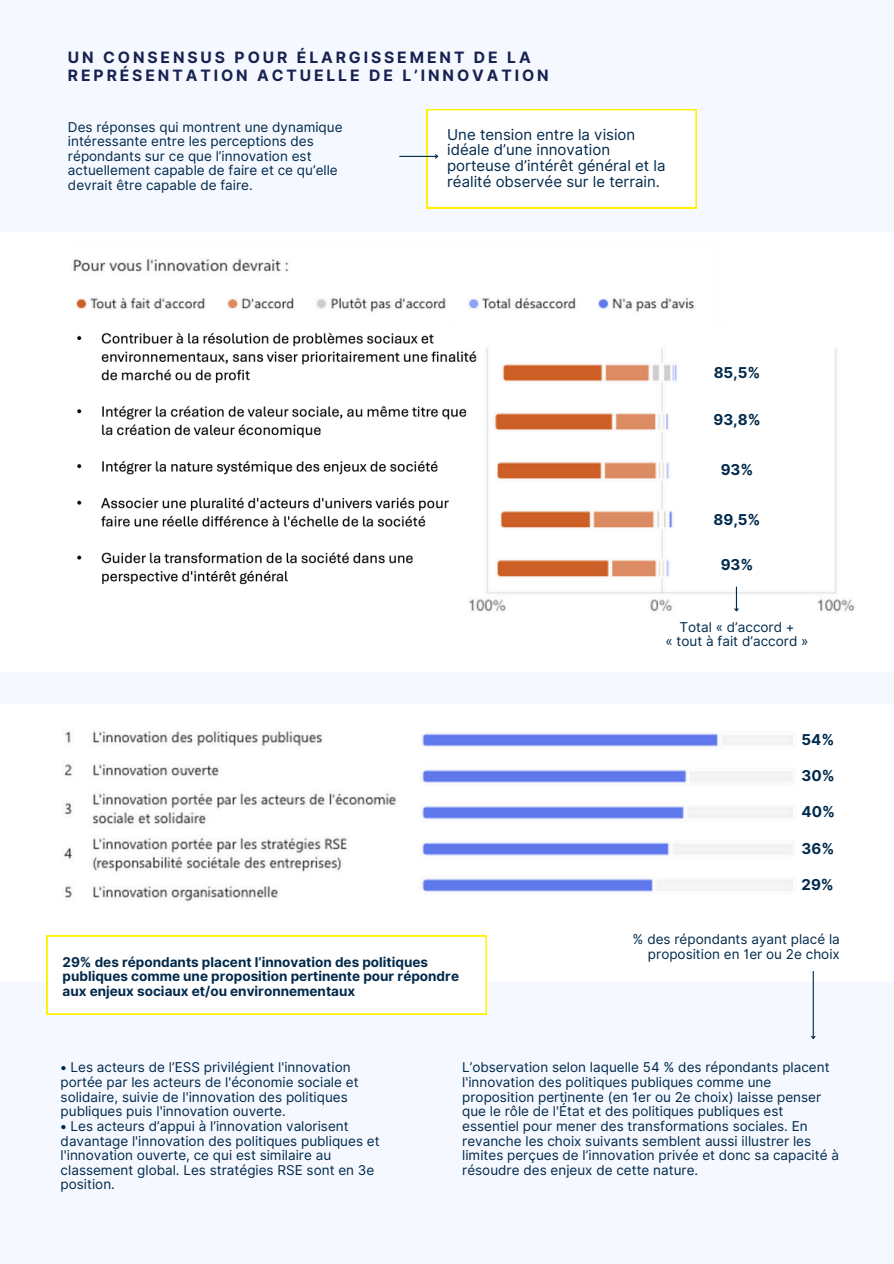
<style>
.page{position:relative;width:894px;height:1264px;background:#fff}
.page>*{position:absolute;margin:0;border:0;box-sizing:border-box;transform-origin:0 0}
.t1{font:700 15.6px/18.6px "Inter";letter-spacing:.185em;color:#172250}
.t2{font:15px/15.8px "Inter";color:#00294b}
.t3{font:700 15px "Inter";color:#00294b}
.t4{font:13.5px/14.7px "Inter";color:#00294b}
.t5{font:700 13.5px/14.7px "Inter";color:#00294b}
</style>
<div class="page">
<div style="left:0;top:0;width:893px;height:1263px;background:#f5f8ff"></div>
<hr style="left:399px;top:156px;width:38px;height:1px;background:#00294b">
<div style="left:426px;top:109px;width:270px;height:99px;background:#fff"></div>
<div style="left:0;top:232px;width:893px;height:439px;background:#fff"></div>
<img style="left:73px;top:258px;width:782px;height:354px">
<svg style="left:733px;top:586px;width:6px;height:26px"></svg>
<div style="left:0;top:704px;width:893px;height:277px;background:#fff"></div>
<img style="left:422px;top:733px;width:371px;height:159px">
<img style="left:64px;top:731px;width:332px;height:170px">
<hr style="left:812px;top:971px;width:1px;height:67px;background:#00294b">
<svg style="left:811px;top:1034px;width:5px;height:5px"></svg>
<svg style="left:47px;top:935px;width:439px;height:79px"></svg>
<h4 class="t1" style="left:68px;top:48px;width:482px">UN CONSENSUS POUR ÉLARGISSEMENT DE LA<br>REPRÉSENTATION ACTUELLE DE L’INNOVATION</h4>
<p class="t4" style="left:68px;top:119px;width:276px">Des réponses qui montrent une dynamique intéressante entre les perceptions des répondants sur ce que l’innovation est actuellement capable de faire et ce qu’elle devrait être capable de faire.</p>
<h1 class="t2" style="left:447px;top:126px;width:220px">Une tension entre la vision idéale d’une innovation porteuse d’intérêt général et la réalité observée sur le terrain.</h1>
<h2 class="t3" style="left:713px;top:363px;width:48px">85,5%</h2>
<h2 class="t3" style="left:713px;top:410px;width:49px">93,8%</h2>
<p class="t3" style="left:720px;top:460px;width:34px">93%</p>
<p class="t3" style="left:713px;top:510px;width:48px">89,5%</p>
<p class="t3" style="left:720px;top:555px;width:34px">93%</p>
<h3 class="t4" style="left:679px;top:619px;width:117px">Total « d’accord +</h3>
<p class="t4" style="left:665px;top:634px;width:144px">« tout à fait d’accord »</p>
<p class="t5" style="left:62px;top:954px;width:398px">29% des répondants placent l’innovation des politiques publiques comme une proposition pertinente pour répondre aux enjeux sociaux et/ou environnementaux</p>
<h2 class="t3" style="left:801px;top:730px;width:34px">54%</h2>
<h2 class="t3" style="left:801px;top:766px;width:35px">30%</h2>
<h2 class="t3" style="left:801px;top:803px;width:35px">40%</h2>
<h2 class="t3" style="left:801px;top:839px;width:34px">36%</h2>
<h2 class="t3" style="left:801px;top:875px;width:34px">29%</h2>
<p class="t4" style="left:632px;top:932px;width:209px;text-align:right">% des répondants ayant placé la proposition en 1er ou 2e choix</p>
<h2 class="t4" style="left:61px;top:1060px;width:299px">• Les acteurs de l’ESS privilégient l'innovation portée par les acteurs de l'économie sociale et solidaire, suivie de l'innovation des politiques publiques puis l'innovation ouverte.</h2>
<h2 class="t4" style="left:61px;top:1118px;width:320px">• Les acteurs d’appui à l’innovation valorisent davantage l'innovation des politiques publiques et l'innovation ouverte, ce qui est similaire au classement global. Les stratégies RSE sont en 3e position.</h2>
<h2 class="t4" style="left:462px;top:1060px;width:378px">L’observation selon laquelle 54 % des répondants placent l'innovation des politiques publiques comme une proposition pertinente (en 1er ou 2e choix) laisse penser que le rôle de l'État et des politiques publiques est essentiel pour mener des transformations sociales. En revanche les choix suivants semblent aussi illustrer les limites perçues de l’innovation privée et donc sa capacité à résoudre des enjeux de cette nature.</h2>
</div>
